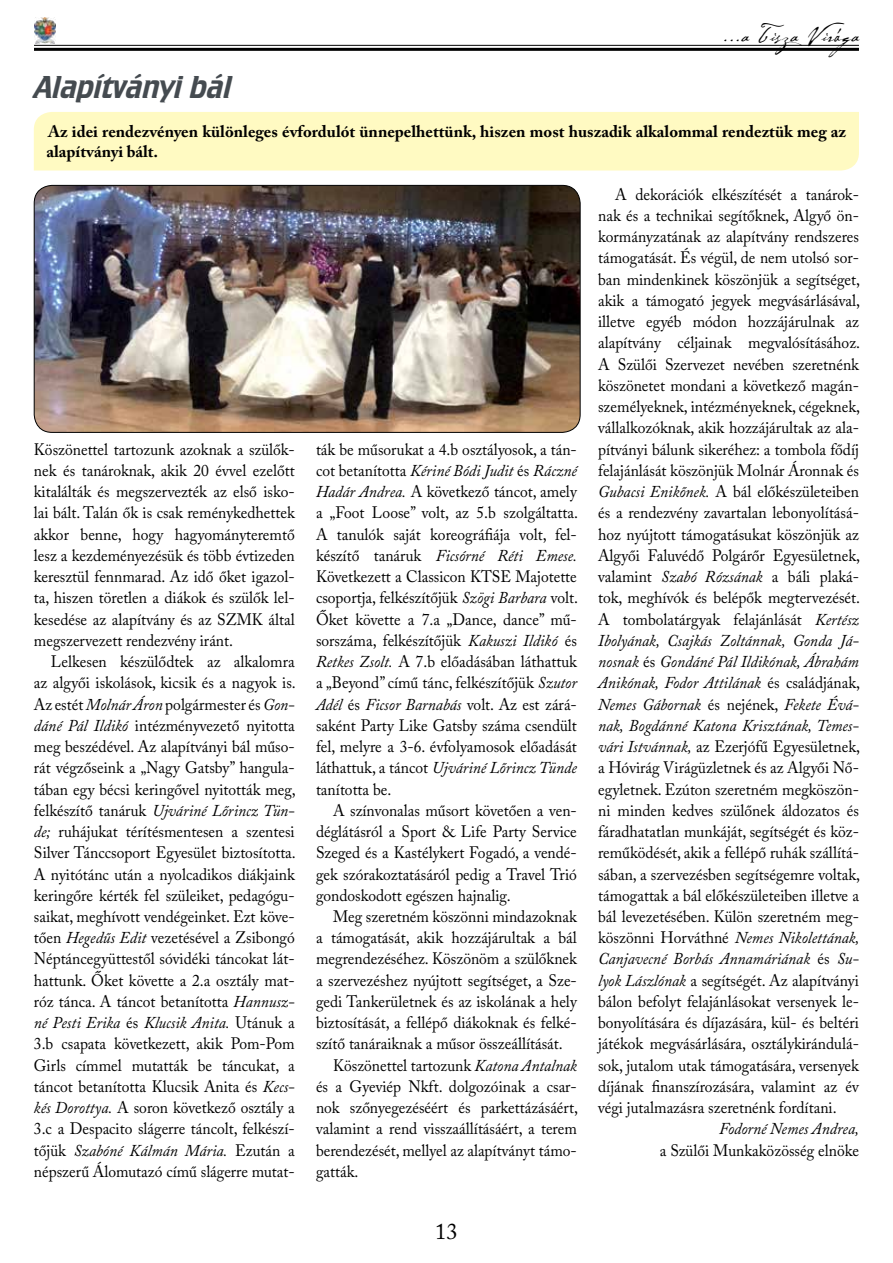
<style>
.page{position:relative;width:893px;height:1263px;background:#fff}
.page>*{position:absolute;margin:0;border:0;box-sizing:border-box;transform-origin:0 0}
.t1{font:33px "Crillee TOT";color:#454b50}
.t2{font:24px "Cezanne";letter-spacing:.04em;color:#000}
.t3{font:22.5px "Adobe Caslon Pro";color:#000}
.t4{font:16.5px/21.3px "Adobe Caslon Pro";color:#000;text-align:justify;scale:.94 1}
.t5{font:700 16.5px/19.8px "Adobe Caslon Pro";color:#000}
.t6{font:italic 16.5px "Adobe Caslon Pro";color:#000;scale:.94 1}
.s1{font-style:italic}
</style>
<div class="page">
<hr style="left:34px;top:45px;width:825px;height:1px;background:#000">
<hr style="left:34px;top:48px;width:825px;height:3px;background:#000">
<img style="left:34px;top:17px;width:21px;height:26px">
<div style="left:34px;top:112px;width:825px;height:59px;background:#fffac2"></div>
<img style="left:34px;top:185px;width:546px;height:247px">
<div style="left:34px;top:185px;width:546px;height:248px;border:1px solid #000;border-radius:18px"></div>
<h1 class="t1" style="left:34px;top:69px;width:199px">Alapítványi bál</h1>
<h2 class="t2" style="left:723px;top:19px;width:143px">...a Tisza Virága</h2>
<p class="t5" style="left:47px;top:122px;width:801px">Az idei rendezvényen különleges évfordulót ünnepelhettünk, hiszen most huszadik alkalommal rendeztük meg az alapítványi bált.</p>
<p class="t4" style="left:34px;top:438px;width:279px">Köszönettel tartozunk azoknak a szülők&shy;nek és tanároknak, akik 20 évvel ezelőtt kitalálták és megszervezték az első isko&shy;lai bált. Talán ők is csak reménykedhettek akkor benne, hogy hagyományteremtő lesz a kezdeményezésük és több évtizeden keresztül fennmarad. Az idő őket igazol&shy;ta, hiszen töretlen a diákok és szülők lel&shy;kesedése az alapítvány és az SZMK által megszervezett rendezvény iránt.</p>
<p class="t4" style="left:34px;top:651px;width:280px;text-indent:17px">Lelkesen készülődtek az alkalomra az algyői iskolások, kicsik és a nagyok is.<br>Az estét <span class="s1">Molnár Áron</span> polgármester és <span class="s1">Gon&shy;dáné Pál Ildikó</span> intézményvezető nyitotta meg beszédével. Az alapítványi bál műso&shy;rát végzőseink a „Nagy Gatsby” hangula&shy;tában egy bécsi keringővel nyitották meg, felkészítő tanáruk <span class="s1">Ujváriné Lőrincz Tün&shy;de;</span> ruhájukat térítésmentesen a szentesi Silver Tánccsoport Egyesület biztosította.<br>A nyitótánc után a nyolcadikos diákjaink keringőre kérték fel szüleiket, pedagógu&shy;saikat, meghívott vendégeinket. Ezt köve&shy;tően <span class="s1">Hegedűs Edit</span> vezetésével a Zsibongó Néptáncegyüttestől sóvidéki táncokat lát&shy;hattunk. Őket követte a 2.a osztály mat&shy;róz tánca. A táncot betanította <span class="s1">Hannusz&shy;né Pesti Erika</span> és <span class="s1">Klucsik Anita.</span> Utánuk a 3.b csapata következett, akik Pom-Pom Girls címmel mutatták be táncukat, a táncot betanította Klucsik Anita és <span class="s1">Kecs&shy;kés Dorottya.</span> A soron következő osztály a 3.c a Despacito slágerre táncolt, felkészí&shy;tőjük <span class="s1">Szabóné Kálmán Mária.</span> Ezután a népszerű Álomutazó című slágerre mutat-</p>
<p class="t4" style="left:316px;top:438px;width:280px">ták be műsorukat a 4.b osztályosok, a tán&shy;cot betanította <span class="s1">Kériné Bódi Judit</span> és <span class="s1">Ráczné Hadár Andrea.</span> A következő táncot, amely a „Foot Loose” volt, az 5.b szolgáltatta.<br>A tanulók saját koreográfiája volt, fel&shy;készítő tanáruk <span class="s1">Ficsórné Réti Emese.<br></span>Következett a Classicon KTSE Majotette csoportja, felkészítőjük <span class="s1">Szögi Barbara</span> volt.<br>Őket követte a 7.a „Dance, dance” mű&shy;sorszáma, felkészítőjük <span class="s1">Kakuszi Ildikó</span> és <span class="s1">Retkes Zsolt.</span> A 7.b előadásában láthattuk a „Beyond” című tánc, felkészítőjük <span class="s1">Szutor Adél</span> és <span class="s1">Ficsor Barnabás</span> volt. Az est zárá&shy;saként Party Like Gatsby száma csendült fel, melyre a 3-6. évfolyamosok előadását láthattuk, a táncot <span class="s1">Ujváriné Lőrincz Tünde </span>tanította be.</p>
<p class="t4" style="left:316px;top:799px;width:279px;text-indent:17px">A színvonalas műsort követően a ven&shy;déglátásról a Sport &amp; Life Party Service Szeged és a Kastélykert Fogadó, a vendé&shy;gek szórakoztatásáról pedig a Travel Trió gondoskodott egészen hajnalig.</p>
<p class="t4" style="left:333px;top:906px;width:261px">Meg szeretném köszönni mindazoknak</p>
<p class="t4" style="left:316px;top:927px;width:279px">a támogatását, akik hozzájárultak a bál</p>
<p class="t4" style="left:316px;top:948px;width:279px">megrendezéséhez. Köszönöm a szülőknek</p>
<p class="t4" style="left:316px;top:969px;width:279px">a szervezéshez nyújtott segítséget, a Sze-</p>
<p class="t4" style="left:316px;top:991px;width:279px">gedi Tankerületnek és az iskolának a hely</p>
<p class="t4" style="left:316px;top:1012px;width:279px">biztosítását, a fellépő diákoknak és felké-</p>
<p class="t4" style="left:316px;top:1033px;width:264px">szítő tanáraiknak a műsor összeállítását.</p>
<p class="t4" style="left:333px;top:1054px;width:261px">Köszönettel tartozunk <span class="s1">Katona Antalnak</span></p>
<p class="t4" style="left:316px;top:1075px;width:279px">és a Gyeviép Nkft. dolgozóinak a csar-</p>
<p class="t4" style="left:316px;top:1097px;width:280px">nok szőnyegezéséért és parkettázásáért,</p>
<p class="t4" style="left:316px;top:1118px;width:279px">valamint a rend visszaállításáért, a terem</p>
<p class="t4" style="left:316px;top:1139px;width:279px">berendezését, mellyel az alapítványt támo-</p>
<p class="t4" style="left:316px;top:1160px;width:46px">gatták.</p>
<h3 class="t3" style="left:435px;top:1218px;width:24px">13</h3>
<p class="t4" style="left:598px;top:183px;width:280px;text-indent:17px">A dekorációk elkészítését a tanárok&shy;nak és a technikai segítőknek, Algyő ön&shy;kormányzatának az alapítvány rendszeres támogatását. És végül, de nem utolsó sor&shy;ban mindenkinek köszönjük a segítséget, akik a támogató jegyek megvásárlásával, illetve egyéb módon hozzájárulnak az alapítvány céljainak megvalósításához.<br>A Szülői Szervezet nevében szeretnénk köszönetet mondani a következő magán&shy;személyeknek, intézményeknek, cégeknek, vállalkozóknak, akik hozzájárultak az ala&shy;pítványi bálunk sikeréhez: a tombola fődíj felajánlását köszönjük Molnár Áronnak és <span class="s1">Gubacsi Enikőnek.</span> A bál előkészületeiben és a rendezvény zavartalan lebonyolításá&shy;hoz nyújtott támogatásukat köszönjük az Algyői Faluvédő Polgárőr Egyesületnek, valamint <span class="s1">Szabó Rózsának</span> a báli plaká&shy;tok, meghívók és belépők megtervezését.<br>A tombolatárgyak felajánlását <span class="s1">Kertész Ibolyának, Csajkás Zoltánnak, Gonda Já&shy;nosnak</span> és <span class="s1">Gondáné Pál Ildikónak, Ábrahám Anikónak, Fodor Attilának</span> és családjának, <span class="s1">Nemes Gábornak</span> és nejének, <span class="s1">Fekete Évá&shy;nak, Bogdánné Katona Krisztának, Temes&shy;vári Istvánnak,</span> az Ezerjófű Egyesületnek, a Hóvirág Virágüzletnek és az Algyői Nő&shy;egyletnek. Ezúton szeretném megköszön&shy;ni minden kedves szülőnek áldozatos és fáradhatatlan munkáját, segítségét és köz&shy;reműködését, akik a fellépő ruhák szállítá&shy;sában, a szervezésben segítségemre voltak, támogattak a bál előkészületeiben illetve a bál levezetésében. Külön szeretném meg&shy;köszönni Horváthné <span class="s1">Nemes Nikolettának, Canjavecné Borbás Annamáriának</span> és <span class="s1">Su&shy;lyok Lászlónak</span> a segítségét. Az alapítványi bálon befolyt felajánlásokat versenyek le&shy;bonyolítására és díjazására, kül- és beltéri játékok megvásárlására, osztálykirándulá&shy;sok, jutalom utak támogatására, versenyek díjának finanszírozására, valamint az év végi jutalmazásra szeretnénk fordítani.</p>
<p class="t6" style="left:719px;top:1119px;width:150px">Fodorné Nemes Andrea,</p>
<p class="t4" style="left:660px;top:1139px;width:213px">a Szülői Munkaközösség elnöke</p>
</div>
